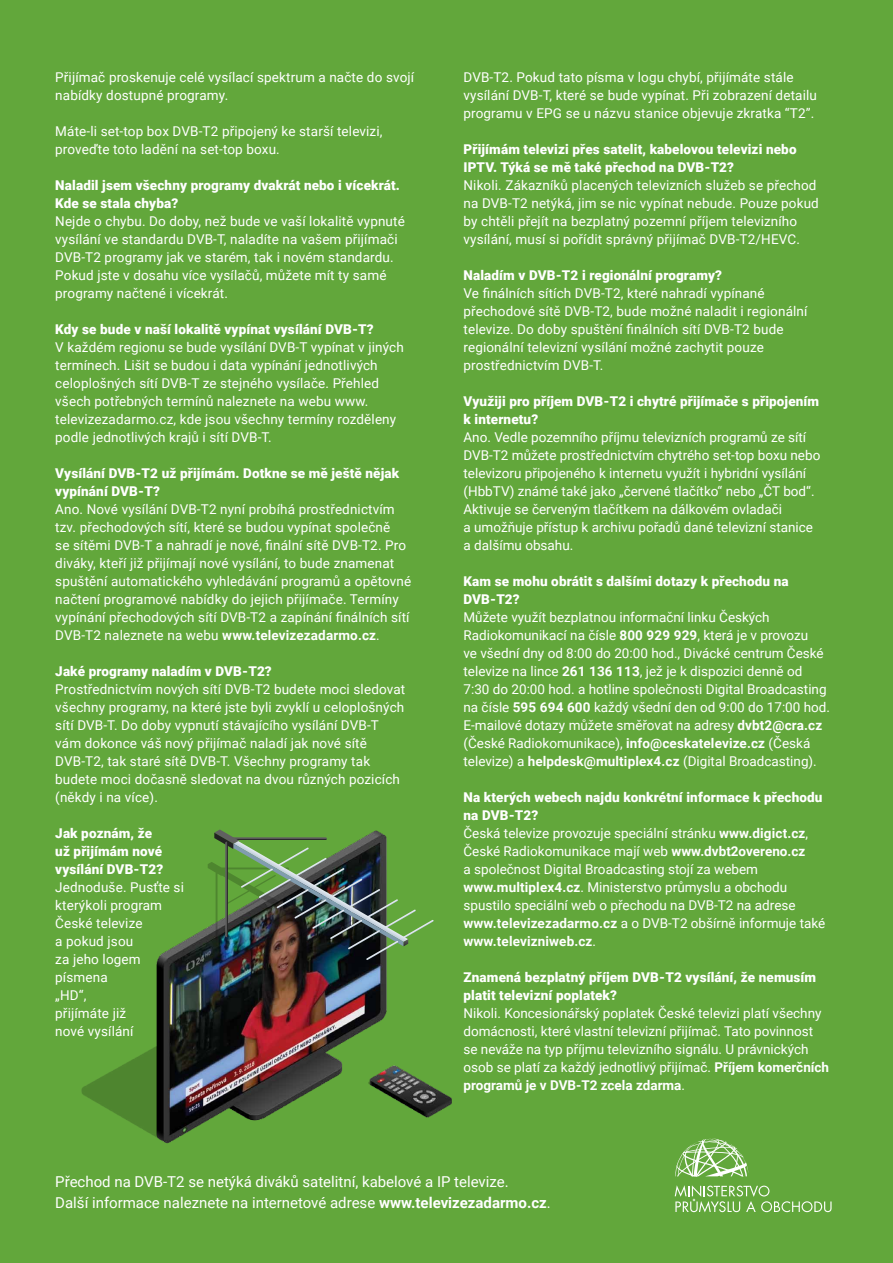
<style>
.page{position:relative;width:893px;height:1263px;background:#62a73b}
.page>*{position:absolute;margin:0;border:0;box-sizing:border-box;transform-origin:0 0}
.t1{font:15px/21px "Roboto";color:#fff}
.t2{font:13.5px/18px "Roboto";letter-spacing:.01em;color:#fff}
.t3{font:900 13.5px/18px "Roboto";letter-spacing:.01em;color:#fff}
.s1{font-weight:700}
.s2{font-weight:900}
</style>
<div class="page">
<img style="left:81px;top:927px;width:371px;height:217px">
<img style="left:208px;top:829px;width:226px;height:131px">
<svg style="left:225px;top:842px;width:3px;height:95px"></svg>
<svg style="left:675px;top:1185px;width:156px;height:27px"></svg>
<svg style="left:675px;top:1138px;width:73px;height:38px"></svg>
<p class="t2" style="left:55px;top:68px;width:360px">Přijímač proskenuje celé vysílací spektrum a načte do svojí nabídky dostupné programy.</p>
<p class="t2" style="left:55px;top:122px;width:329px">Máte-li set-top box DVB-T2 připojený ke starší televizi, proveďte toto ladění na set-top boxu.</p>
<p class="t3" style="left:55px;top:176px;width:346px">Naladil jsem všechny programy dvakrát nebo i vícekrát.<br>Kde se stala chyba?</p>
<p class="t2" style="left:55px;top:212px;width:351px">Nejde o chybu. Do doby, než bude ve vaší lokalitě vypnuté vysílání ve standardu DVB-T, naladíte na vašem přijímači DVB-T2 programy jak ve starém, tak i novém standardu.<br>Pokud jste v dosahu více vysílačů, můžete mít ty samé programy načtené i vícekrát.</p>
<p class="t3" style="left:55px;top:320px;width:320px">Kdy se bude v naší lokalitě vypínat vysílání DVB-T?</p>
<p class="t2" style="left:55px;top:338px;width:350px">V každém regionu se bude vysílání DVB-T vypínat v jiných termínech. Lišit se budou i data vypínání jednotlivých celoplošných sítí DVB-T ze stejného vysílače. Přehled všech potřebných termínů naleznete na webu www. televizezadarmo.cz, kde jsou všechny termíny rozděleny podle jednotlivých krajů i sítí DVB-T.</p>
<p class="t3" style="left:55px;top:464px;width:345px">Vysílání DVB-T2 už přijímám. Dotkne se mě ještě nějak vypínání DVB-T?</p>
<p class="t2" style="left:55px;top:500px;width:358px">Ano. Nové vysílání DVB-T2 nyní probíhá prostřednictvím tzv. přechodových sítí, které se budou vypínat společně<br>se sítěmi DVB-T a nahradí je nové, finální sítě DVB-T2. Pro diváky, kteří již přijímají nové vysílání, to bude znamenat spuštění automatického vyhledávání programů a opětovné načtení programové nabídky do jejich přijímače. Termíny vypínání přechodových sítí DVB-T2 a zapínání finálních sítí DVB-T2 naleznete na webu <span class="s1">www.televizezadarmo.cz</span>.</p>
<p class="t3" style="left:55px;top:662px;width:218px">Jaké programy naladím v DVB-T2?</p>
<p class="t2" style="left:55px;top:680px;width:352px">Prostřednictvím nových sítí DVB-T2 budete moci sledovat všechny programy, na které jste byli zvyklí u celoplošných sítí DVB-T. Do doby vypnutí stávajícího vysílání DVB-T vám dokonce váš nový přijímač naladí jak nové sítě DVB-T2, tak staré sítě DVB-T. Všechny programy tak budete moci dočasně sledovat na dvou různých pozicích (někdy i na více).</p>
<p class="t3" style="left:55px;top:824px;width:109px">Jak poznám, že už přijímám nové vysílání DVB-T2?</p>
<p class="t2" style="left:55px;top:878px;width:130px">Jednoduše. Pusťte si kterýkoli program<br>České televize<br>a pokud jsou<br>za jeho logem písmena<br>„HD“,<br>přijímáte již<br>nové vysílání</p>
<p class="t2" style="left:463px;top:68px;width:355px">DVB-T2. Pokud tato písma v logu chybí, přijímáte stále vysílání DVB-T, které se bude vypínat. Při zobrazení detailu programu v EPG se u názvu stanice objevuje zkratka “T2”.</p>
<p class="t3" style="left:463px;top:140px;width:335px">Přijímám televizi přes satelit, kabelovou televizi nebo<br>IPTV. Týká se mě také přechod na DVB-T2?</p>
<p class="t2" style="left:463px;top:176px;width:357px">Nikoli. Zákazníků placených televizních služeb se přechod na DVB-T2 netýká, jim se nic vypínat nebude. Pouze pokud by chtěli přejít na bezplatný pozemní příjem televizního vysílání, musí si pořídit správný přijímač DVB-T2/HEVC.</p>
<p class="t3" style="left:463px;top:266px;width:260px">Naladím v DVB-T2 i regionální programy?</p>
<p class="t2" style="left:463px;top:284px;width:345px">Ve finálních sítích DVB-T2, které nahradí vypínané přechodové sítě DVB-T2, bude možné naladit i regionální televize. Do doby spuštění finálních sítí DVB-T2 bude regionální televizní vysílání možné zachytit pouze prostřednictvím DVB-T.</p>
<p class="t3" style="left:463px;top:392px;width:357px">Využiji pro příjem DVB-T2 i chytré přijímače s připojením k internetu?</p>
<p class="t2" style="left:463px;top:428px;width:358px">Ano. Vedle pozemního příjmu televizních programů ze sítí DVB-T2 můžete prostřednictvím chytrého set-top boxu nebo televizoru připojeného k internetu využít i hybridní vysílání (HbbTV) známé také jako „červené tlačítko“ nebo „ČT bod“.<br>Aktivuje se červeným tlačítkem na dálkovém ovladači<br>a umožňuje přístup k archivu pořadů dané televizní stanice a dalšímu obsahu.</p>
<p class="t3" style="left:463px;top:572px;width:327px">Kam se mohu obrátit s dalšími dotazy k přechodu na<br>DVB-T2?</p>
<p class="t2" style="left:463px;top:608px;width:368px">Můžete využít bezplatnou informační linku Českých Radiokomunikací na čísle <span class="s1">800 929 929</span>, která je v provozu<br>ve všední dny od 8:00 do 20:00 hod., Divácké centrum České televize na lince <span class="s1">261 136 113</span>, jež je k dispozici denně od 7:30 do 20:00 hod. a hotline společnosti Digital Broadcasting na čísle <span class="s1">595 694 600</span> každý všední den od 9:00 do 17:00 hod.<br>E-mailové dotazy můžete směřovat na adresy <span class="s1">dvbt2@cra.cz </span>(České Radiokomunikace), <span class="s1">info@ceskatelevize.cz</span> (Česká televize) a <span class="s1">helpdesk@multiplex4.cz</span> (Digital Broadcasting).</p>
<p class="t2" style="left:463px;top:788px;width:363px"><span class="s2">Na kterých webech najdu konkrétní informace k přechodu na DVB-T2?<br></span>Česká televize provozuje speciální stránku <span class="s1">www.digict.cz</span>, České Radiokomunikace mají web <span class="s1">www.dvbt2overeno.cz<br></span>a společnost Digital Broadcasting stojí za webem <span class="s1">www.multiplex4.cz</span>. Ministerstvo průmyslu a obchodu spustilo speciální web o přechodu na DVB-T2 na adrese <span class="s1">www.televizezadarmo.cz</span> a o DVB-T2 obšírně informuje také <span class="s1">www.televizniweb.cz</span>.</p>
<p class="t3" style="left:463px;top:968px;width:354px">Znamená bezplatný příjem DVB-T2 vysílání, že nemusím platit televizní poplatek?</p>
<p class="t2" style="left:463px;top:1004px;width:367px">Nikoli. Koncesionářský poplatek České televizi platí všechny domácnosti, které vlastní televizní přijímač. Tato povinnost se neváže na typ příjmu televizního signálu. U právnických osob se platí za každý jednotlivý přijímač. <span class="s1">Příjem komerčních programů je v DVB-T2 zcela zdarma</span>.</p>
<p class="t1" style="left:55px;top:1170px;width:497px">Přechod na DVB-T2 se netýká diváků satelitní, kabelové a IP televize.<br>Další informace naleznete na internetové adrese <span class="s1">www.televizezadarmo.cz</span>.</p>
</div>
